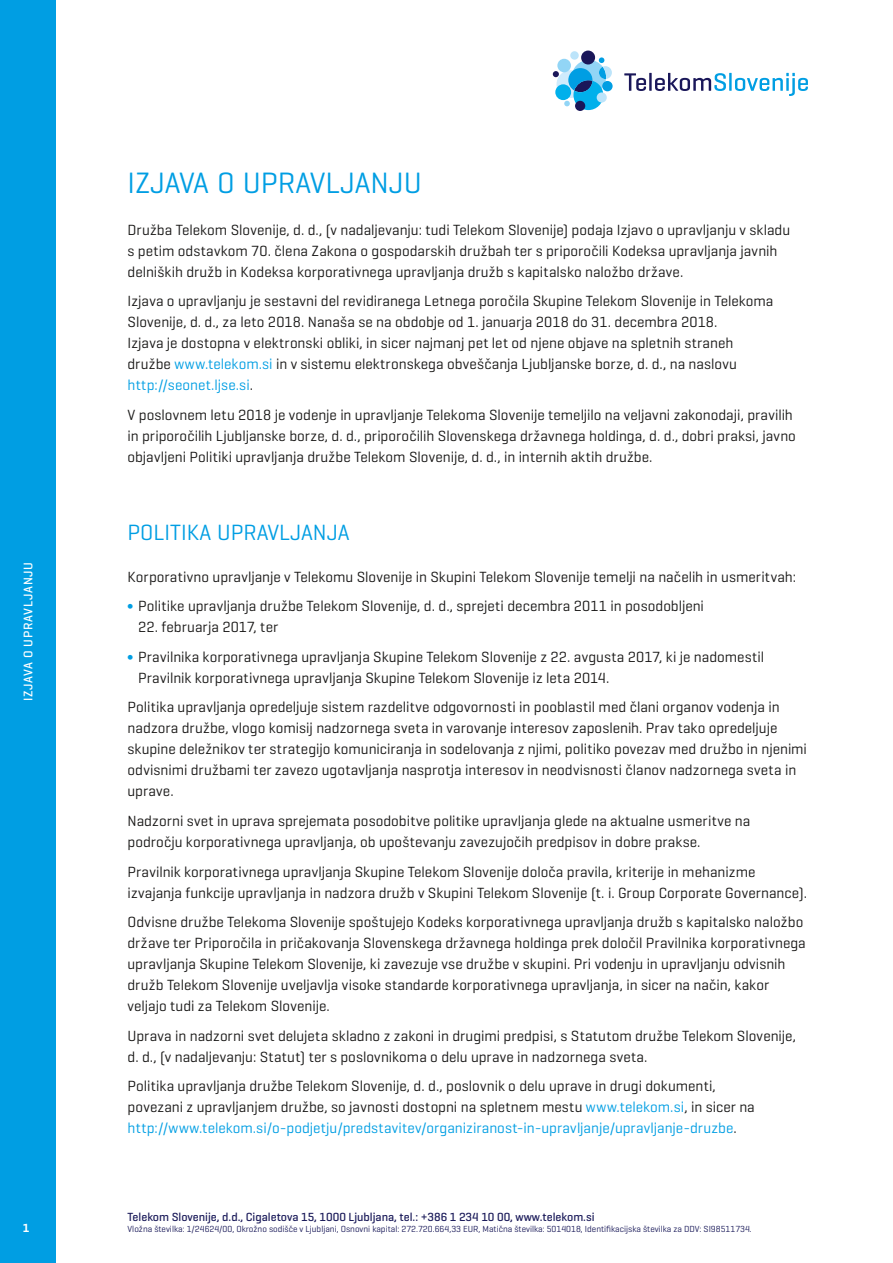
<style>
.page{position:relative;width:893px;height:1263px;background:#fff}
.page>*{position:absolute;margin:0;border:0;box-sizing:border-box;transform-origin:0 0}
.t1{font:30px "Geogrotesque";color:#009ee3}
.t2{font:22.5px "Geogrotesque";color:#009ee3}
.t3{font:15px/21px "Geogrotesque";color:#181716}
.t4{font:500 12.75px "Geogrotesque";letter-spacing:.055em;color:#fff}
.t5{font:500 12px "Geogrotesque";color:#1b1b5a}
.t6{font:600 12px "Geogrotesque";color:#fff}
.t7{font:9px "Geogrotesque";color:#1b1b5a}
.s1{color:#009ee3}
</style>
<div class="page">
<div style="left:0;top:0;width:55px;height:1263px;background:#009ee3"></div>
<svg style="left:624px;top:73px;width:22px;height:18px"></svg>
<hr style="left:649px;top:73px;width:3px;height:18px;background:#1a1759">
<svg style="left:655px;top:73px;width:71px;height:18px"></svg>
<hr style="left:729px;top:73px;width:3px;height:18px;background:#009ee3">
<svg style="left:735px;top:73px;width:73px;height:23px"></svg>
<svg style="left:553px;top:51px;width:59px;height:59px"></svg>
<p class="t4" style="left:20px;top:701px;width:141px;rotate:-90deg">IZJAVA O UPRAVLJANJU</p>
<p class="t6" style="left:23px;top:1220px;width:8px">1</p>
<h1 class="t1" style="left:128px;top:164px;width:296px">IZJAVA O UPRAVLJANJU</h1>
<p class="t3" style="left:128px;top:219px;width:664px">Družba Telekom Slovenije, d. d., (v nadaljevanju: tudi Telekom Slovenije) podaja Izjavo o upravljanju v skladu s petim odstavkom 70. člena Zakona o gospodarskih družbah ter s priporočili Kodeksa upravljanja javnih delniških družb in Kodeksa korporativnega upravljanja družb s kapitalsko naložbo države.</p>
<p class="t3" style="left:128px;top:290px;width:647px">Izjava o upravljanju je sestavni del revidiranega Letnega poročila Skupine Telekom Slovenije in Telekoma Slovenije, d. d., za leto 2018. Nanaša se na obdobje od 1. januarja 2018 do 31. decembra 2018.<br>Izjava je dostopna v elektronski obliki, in sicer najmanj pet let od njene objave na spletnih straneh družbe <span class="s1">www.telekom.si</span> in v sistemu elektronskega obveščanja Ljubljanske borze, d. d., na naslovu <span class="s1">http://seonet.ljse.si</span>.</p>
<p class="t3" style="left:128px;top:404px;width:670px">V poslovnem letu 2018 je vodenje in upravljanje Telekoma Slovenije temeljilo na veljavni zakonodaji, pravilih in priporočilih Ljubljanske borze, d. d., priporočilih Slovenskega državnega holdinga, d. d., dobri praksi, javno objavljeni Politiki upravljanja družbe Telekom Slovenije, d. d., in internih aktih družbe.</p>
<h2 class="t2" style="left:128px;top:518px;width:224px">POLITIKA UPRAVLJANJA</h2>
<p class="t3" style="left:128px;top:562px;width:670px;line-height:29.5px">Korporativno upravljanje v Telekomu Slovenije in Skupini Telekom Slovenije temelji na načelih in usmeritvah: <span class="s1">∫</span> Politike upravljanja družbe Telekom Slovenije, d. d., sprejeti decembra 2011 in posodobljeni</p>
<p class="t3" style="left:128px;top:612px;width:638px;line-height:29.5px;text-indent:11px">22. februarja 2017, ter<br><span class="s1">∫</span> Pravilnika korporativnega upravljanja Skupine Telekom Slovenije z 22. avgusta 2017, ki je nadomestil</p>
<p class="t3" style="left:128px;top:663px;width:654px;line-height:29.5px;text-indent:11px">Pravilnik korporativnega upravljanja Skupine Telekom Slovenije iz leta 2014.<br>Politika upravljanja opredeljuje sistem razdelitve odgovornosti in pooblastil med člani organov vodenja in</p>
<p class="t3" style="left:128px;top:717px;width:681px">nadzora družbe, vlogo komisij nadzornega sveta in varovanje interesov zaposlenih. Prav tako opredeljuje skupine deležnikov ter strategijo komuniciranja in sodelovanja z njimi, politiko povezav med družbo in njenimi odvisnimi družbami ter zavezo ugotavljanja nasprotja interesov in neodvisnosti članov nadzornega sveta in uprave.</p>
<p class="t3" style="left:128px;top:810px;width:624px">Nadzorni svet in uprava sprejemata posodobitve politike upravljanja glede na aktualne usmeritve na področju korporativnega upravljanja, ob upoštevanju zavezujočih predpisov in dobre prakse.</p>
<p class="t3" style="left:128px;top:860px;width:681px">Pravilnik korporativnega upravljanja Skupine Telekom Slovenije določa pravila, kriterije in mehanizme izvajanja funkcije upravljanja in nadzora družb v Skupini Telekom Slovenije (t. i. Group Corporate Governance).</p>
<p class="t3" style="left:128px;top:911px;width:680px">Odvisne družbe Telekoma Slovenije spoštujejo Kodeks korporativnega upravljanja družb s kapitalsko naložbo države ter Priporočila in pričakovanja Slovenskega državnega holdinga prek določil Pravilnika korporativnega upravljanja Skupine Telekom Slovenije, ki zavezuje vse družbe v skupini. Pri vodenju in upravljanju odvisnih družb Telekom Slovenije uveljavlja visoke standarde korporativnega upravljanja, in sicer na način, kakor veljajo tudi za Telekom Slovenije.</p>
<p class="t3" style="left:128px;top:1024px;width:670px">Uprava in nadzorni svet delujeta skladno z zakoni in drugimi predpisi, s Statutom družbe Telekom Slovenije, d. d., (v nadaljevanju: Statut) ter s poslovnikoma o delu uprave in nadzornega sveta.</p>
<p class="t3" style="left:128px;top:1075px;width:629px">Politika upravljanja družbe Telekom Slovenije, d. d., poslovnik o delu uprave in drugi dokumenti, povezani z upravljanjem družbe, so javnosti dostopni na spletnem mestu <span class="s1">www.telekom.si</span>, in sicer na <span class="s1">http://www.telekom.si/o-podjetju/predstavitev/organiziranost-in-upravljanje/upravljanje-druzbe</span>.</p>
<p class="t5" style="left:128px;top:1210px;width:468px">Telekom Slovenije, d.d., Cigaletova 15, 1000 Ljubljana, tel.: +386 1 234 10 00, www.telekom.si</p>
<p class="t7" style="left:128px;top:1223px;width:626px">Vložna številka: 1/24624/00, Okrožno sodišče v Ljubljani, Osnovni kapital: 272.720.664,33 EUR, Matična številka: 5014018, Identifikacijska številka za DDV: SI98511734.</p>
</div>
